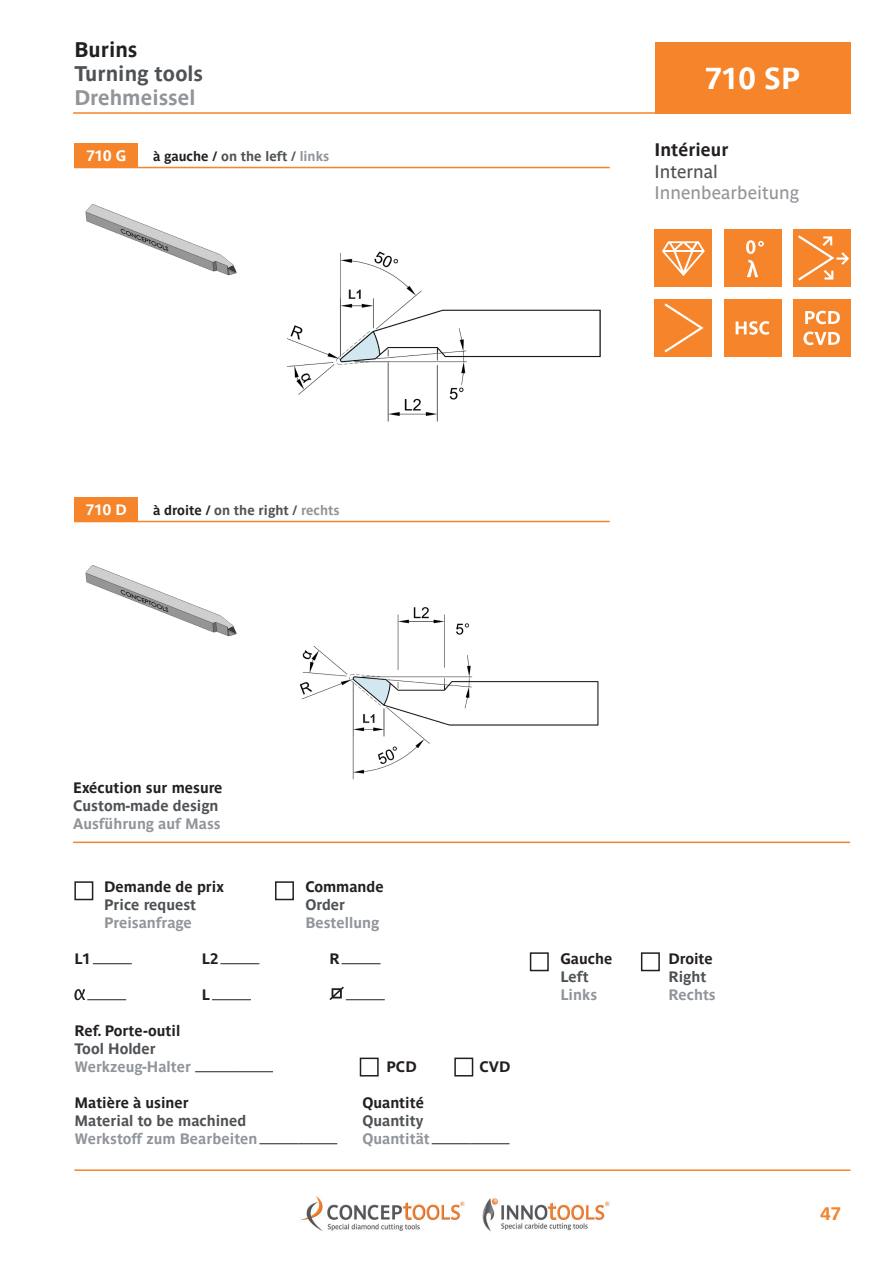
<style>
.page{position:relative;width:893px;height:1263px;background:#fff}
.page>*{position:absolute;margin:0;border:0;box-sizing:border-box;transform-origin:0 0}
.t1{font:700 30px "Parisine Std";color:#fff}
.t2{font:700 21px "Parisine Std";color:#4e5255}
.t3{font:700 21px "Parisine Std";color:#919599}
.t4{font:700 21px "Parisine Std";color:#231f20}
.t5{font:18px "Parisine Std";color:#919599}
.DE-Courant{font:700 18px "Parisine Std";color:#231f20}
.DE-Courant-2{font:18px "Parisine Std";color:#4e5255}
.t6{font:700 18px "Parisine Std";color:#f5842a}
.Style_de_paragraphe_1{font:700 15px "Parisine Std";color:#231f20}
.Style_de_paragraphe_1-2{font:700 15px "Parisine Std";color:#919599}
.Style_de_paragraphe_1-3{font:700 15px "Parisine Std";color:#4e5255}
.Tableau{font:700 15px "Parisine Std";color:#231f20}
.Tableau-2{font:700 15px "Parisine Std";color:#919599}
.Tableau-3{font:700 15px "Parisine Std";color:#4e5255}
.DE-Courant-3{font:700 15px "Parisine Std";color:#fff}
.DE-Courant-4{font:700 13.5px "Parisine Std";color:#4e5255}
.s1{color:#231f20}
.s2{color:#919599}
</style>
<div class="page">
<hr style="left:74px;top:1169px;width:776px;height:2px;background:#f5842a">
<img style="left:300px;top:1196px;width:165px;height:35px">
<img style="left:482px;top:1198px;width:128px;height:34px">
<div style="left:655px;top:43px;width:195px;height:71px;background:#f5842a"></div>
<hr style="left:73px;top:112px;width:593px;height:2px;background:#f5842a">
<img style="left:85px;top:204px;width:152px;height:72px">
<img style="left:85px;top:565px;width:152px;height:72px">
<div style="left:655px;top:299px;width:57px;height:58px;background:#f5842a"></div>
<svg style="left:664px;top:303px;width:40px;height:49px"></svg>
<div style="left:655px;top:229px;width:57px;height:58px;background:#f5842a"></div>
<svg style="left:662px;top:241px;width:43px;height:35px"></svg>
<div style="left:724px;top:299px;width:57px;height:58px;background:#f5842a"></div>
<svg style="left:736px;top:321px;width:33px;height:14px"></svg>
<div style="left:793px;top:299px;width:57px;height:58px;background:#f5842a"></div>
<svg style="left:805px;top:311px;width:35px;height:13px"></svg>
<svg style="left:803px;top:332px;width:37px;height:13px"></svg>
<div style="left:724px;top:229px;width:57px;height:58px;background:#f5842a"></div>
<svg style="left:746px;top:240px;width:18px;height:14px"></svg>
<svg style="left:747px;top:260px;width:11px;height:17px"></svg>
<div style="left:793px;top:229px;width:57px;height:58px;background:#f5842a"></div>
<svg style="left:798px;top:235px;width:51px;height:46px"></svg>
<div style="left:74px;top:881px;width:19px;height:19px;border:2px solid #231f20"></div>
<hr style="left:93px;top:963px;width:39px;height:1px;background:#231f20">
<hr style="left:220px;top:963px;width:39px;height:1px;background:#231f20">
<hr style="left:342px;top:963px;width:38px;height:1px;background:#231f20">
<svg style="left:74px;top:989px;width:11px;height:11px"></svg>
<hr style="left:87px;top:999px;width:39px;height:1px;background:#231f20">
<hr style="left:212px;top:999px;width:39px;height:1px;background:#231f20">
<svg style="left:329px;top:986px;width:15px;height:14px"></svg>
<hr style="left:346px;top:999px;width:39px;height:1px;background:#231f20">
<hr style="left:195px;top:1071px;width:39px;height:1px;background:#231f20">
<hr style="left:234px;top:1071px;width:39px;height:1px;background:#231f20">
<hr style="left:259px;top:1143px;width:39px;height:1px;background:#231f20">
<hr style="left:298px;top:1143px;width:39px;height:1px;background:#231f20">
<hr style="left:432px;top:1143px;width:39px;height:1px;background:#231f20">
<hr style="left:471px;top:1143px;width:38px;height:1px;background:#231f20">
<div style="left:275px;top:881px;width:19px;height:19px;border:2px solid #231f20"></div>
<div style="left:530px;top:952px;width:19px;height:19px;border:2px solid #231f20"></div>
<div style="left:360px;top:1057px;width:19px;height:19px;border:2px solid #231f20"></div>
<div style="left:454px;top:1057px;width:19px;height:19px;border:2px solid #231f20"></div>
<div style="left:641px;top:952px;width:19px;height:19px;border:2px solid #231f20"></div>
<hr style="left:74px;top:167px;width:536px;height:1px;background:#f5842a">
<hr style="left:74px;top:521px;width:536px;height:1px;background:#f5842a">
<div style="left:74px;top:144px;width:64px;height:24px;background:#f5842a"></div>
<div style="left:74px;top:497px;width:64px;height:25px;background:#f5842a"></div>
<hr style="left:73px;top:841px;width:777px;height:2px;background:#f5842a">
<img style="left:287px;top:251px;width:314px;height:171px">
<img style="left:299px;top:607px;width:300px;height:173px">
<p class="t4" style="left:74px;top:38px;width:65px">Burins</p>
<p class="t2" style="left:74px;top:62px;width:130px">Turning tools</p>
<p class="t3" style="left:74px;top:86px;width:123px">Drehmeissel</p>
<p class="DE-Courant-3" style="left:86px;top:147px;width:41px">710 G</p>
<p class="DE-Courant-4" style="left:153px;top:148px;width:178px"><span class="s1">à gauche /</span> on the left / <span class="s2">links</span></p>
<h1 class="t1" style="left:705px;top:61px;width:96px">710 SP</h1>
<p class="DE-Courant" style="left:655px;top:139px;width:75px">Intérieur</p>
<p class="DE-Courant-2" style="left:655px;top:161px;width:65px">Internal</p>
<p class="t5" style="left:655px;top:183px;width:146px">Innenbearbeitung</p>
<p class="DE-Courant-3" style="left:86px;top:501px;width:42px">710 D</p>
<p class="DE-Courant-4" style="left:153px;top:502px;width:188px"><span class="s1">à droite /</span> on the right / <span class="s2">rechts</span></p>
<p class="Tableau" style="left:73px;top:779px;width:151px">Exécution sur mesure</p>
<p class="Tableau-3" style="left:73px;top:797px;width:147px">Custom-made design</p>
<p class="Tableau-2" style="left:73px;top:815px;width:149px">Ausführung auf Mass</p>
<p class="Tableau" style="left:104px;top:878px;width:121px">Demande de prix</p>
<p class="Tableau" style="left:305px;top:878px;width:80px">Commande</p>
<p class="Tableau-3" style="left:104px;top:896px;width:94px">Price request</p>
<p class="Tableau-3" style="left:305px;top:896px;width:41px">Order</p>
<p class="Tableau-2" style="left:104px;top:914px;width:89px">Preisanfrage</p>
<p class="Tableau-2" style="left:305px;top:914px;width:75px">Bestellung</p>
<p class="Style_de_paragraphe_1" style="left:74px;top:950px;width:18px">L1</p>
<p class="Style_de_paragraphe_1" style="left:202px;top:950px;width:18px">L2</p>
<p class="Style_de_paragraphe_1" style="left:329px;top:950px;width:12px">R</p>
<p class="Style_de_paragraphe_1" style="left:560px;top:950px;width:53px">Gauche</p>
<p class="Style_de_paragraphe_1" style="left:668px;top:950px;width:46px">Droite</p>
<p class="Style_de_paragraphe_1-3" style="left:560px;top:968px;width:30px">Left</p>
<p class="Style_de_paragraphe_1-3" style="left:668px;top:968px;width:39px">Right</p>
<p class="Style_de_paragraphe_1" style="left:202px;top:986px;width:10px">L</p>
<p class="Style_de_paragraphe_1-2" style="left:560px;top:986px;width:38px">Links</p>
<p class="Style_de_paragraphe_1-2" style="left:668px;top:986px;width:49px">Rechts</p>
<p class="Style_de_paragraphe_1" style="left:74px;top:1022px;width:107px">Ref. Porte-outil</p>
<p class="Style_de_paragraphe_1-3" style="left:74px;top:1040px;width:83px">Tool Holder</p>
<p class="Style_de_paragraphe_1-2" style="left:74px;top:1058px;width:118px">Werkzeug-Halter</p>
<p class="Style_de_paragraphe_1" style="left:386px;top:1058px;width:32px">PCD</p>
<p class="Style_de_paragraphe_1" style="left:479px;top:1058px;width:33px">CVD</p>
<p class="Style_de_paragraphe_1" style="left:74px;top:1094px;width:116px">Matière à usiner</p>
<p class="Style_de_paragraphe_1" style="left:362px;top:1094px;width:63px">Quantité</p>
<p class="Style_de_paragraphe_1-3" style="left:74px;top:1112px;width:174px">Material to be machined</p>
<p class="Style_de_paragraphe_1-3" style="left:362px;top:1112px;width:62px">Quantity</p>
<p class="Style_de_paragraphe_1-2" style="left:74px;top:1130px;width:185px">Werkstoff zum Bearbeiten</p>
<p class="Style_de_paragraphe_1-2" style="left:362px;top:1130px;width:69px">Quantität</p>
<p class="t6" style="left:820px;top:1204px;width:22px">47</p>
</div>
